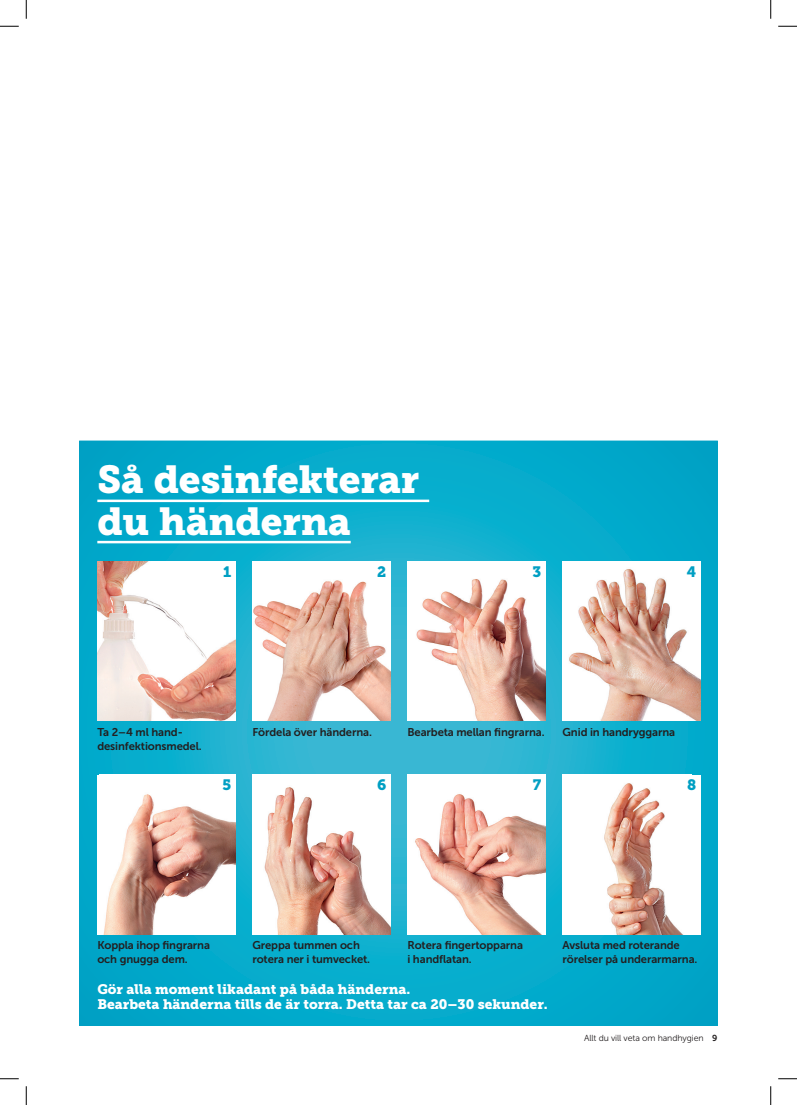
<style>
.page{position:relative;width:797px;height:1105px;background:#fff}
.page>*{position:absolute;margin:0;border:0;box-sizing:border-box;transform-origin:0 0}
.t1{font:38.75px/41.2px "Museo Slab 900";letter-spacing:-.005em;color:#fff}
.t2{font:15px "Museo Slab 900";color:#009fc3}
.t3{font:13.75px/15px "Museo Slab 900";color:#fff}
.t4{font:11.25px/13.8px "Museo Sans 700";letter-spacing:-.01em;color:#231f20}
.t5{font:8.75px "Museo Sans 300";letter-spacing:-.01em;color:#231f20}
.s1{font-family:"Museo Sans 700"}
</style>
<div class="page">
<svg style="left:81px;top:443px;width:634px;height:580px;background:#0eadcd"></svg>
<img style="left:562px;top:561px;width:139px;height:160px">
<div style="left:562px;top:775px;width:139px;height:159px;background:#fff"></div>
<img style="left:604px;top:783px;width:79px;height:151px">
<img style="left:97px;top:561px;width:139px;height:160px">
<img style="left:99px;top:775px;width:137px;height:159px">
<img style="left:407px;top:561px;width:139px;height:160px">
<img style="left:407px;top:775px;width:139px;height:159px">
<img style="left:252px;top:561px;width:138px;height:160px">
<img style="left:252px;top:775px;width:138px;height:159px">
<hr style="left:97px;top:500px;width:332px;height:2px;background:#fff">
<hr style="left:97px;top:541px;width:254px;height:2px;background:#fff">
<svg style="left:0;top:25px;width:19px;height:2px"></svg>
<svg style="left:778px;top:25px;width:19px;height:2px"></svg>
<svg style="left:0;top:1078px;width:19px;height:1px"></svg>
<svg style="left:778px;top:1078px;width:19px;height:1px"></svg>
<svg style="left:25px;top:0;width:2px;height:19px"></svg>
<svg style="left:25px;top:1086px;width:2px;height:19px"></svg>
<svg style="left:770px;top:0;width:1px;height:19px"></svg>
<svg style="left:770px;top:1086px;width:1px;height:19px"></svg>
<h1 class="t1" style="left:97px;top:459px;width:323px">Så desinfekterar du händerna</h1>
<h2 class="t2" style="left:223px;top:563px;width:10px">1</h2>
<h2 class="t2" style="left:377px;top:563px;width:11px">2</h2>
<h2 class="t2" style="left:532px;top:563px;width:10px">3</h2>
<h2 class="t2" style="left:687px;top:563px;width:11px">4</h2>
<p class="t4" style="left:97px;top:725px;width:106px">Ta 2–4 ml hand&shy;desinfektionsmedel.</p>
<h2 class="t2" style="left:222px;top:776px;width:10px">5</h2>
<p class="t4" style="left:252px;top:725px;width:121px">Fördela över händerna.</p>
<h2 class="t2" style="left:377px;top:776px;width:11px">6</h2>
<p class="t4" style="left:407px;top:725px;width:139px">Bearbeta mellan fingrarna.</p>
<h2 class="t2" style="left:532px;top:776px;width:10px">7</h2>
<p class="t4" style="left:562px;top:725px;width:114px">Gnid in handryggarna</p>
<h2 class="t2" style="left:687px;top:776px;width:11px">8</h2>
<p class="t4" style="left:97px;top:938px;width:114px">Koppla ihop fingrarna och gnugga dem.</p>
<p class="t4" style="left:252px;top:938px;width:119px">Greppa tummen och rotera ner i tumvecket.</p>
<p class="t4" style="left:407px;top:938px;width:117px">Rotera fingertopparna i handflatan.</p>
<p class="t4" style="left:562px;top:938px;width:136px">Avsluta med roterande rörelser på underarmarna.</p>
<p class="t3" style="left:97px;top:982px;width:452px">Gör alla moment likadant på båda händerna.<br>Bearbeta händerna tills de är torra. Detta tar ca 20–30 sekunder.</p>
<p class="t5" style="left:584px;top:1033px;width:135px">Allt du vill veta om handhygien <span class="s1">9</span></p>
</div>
